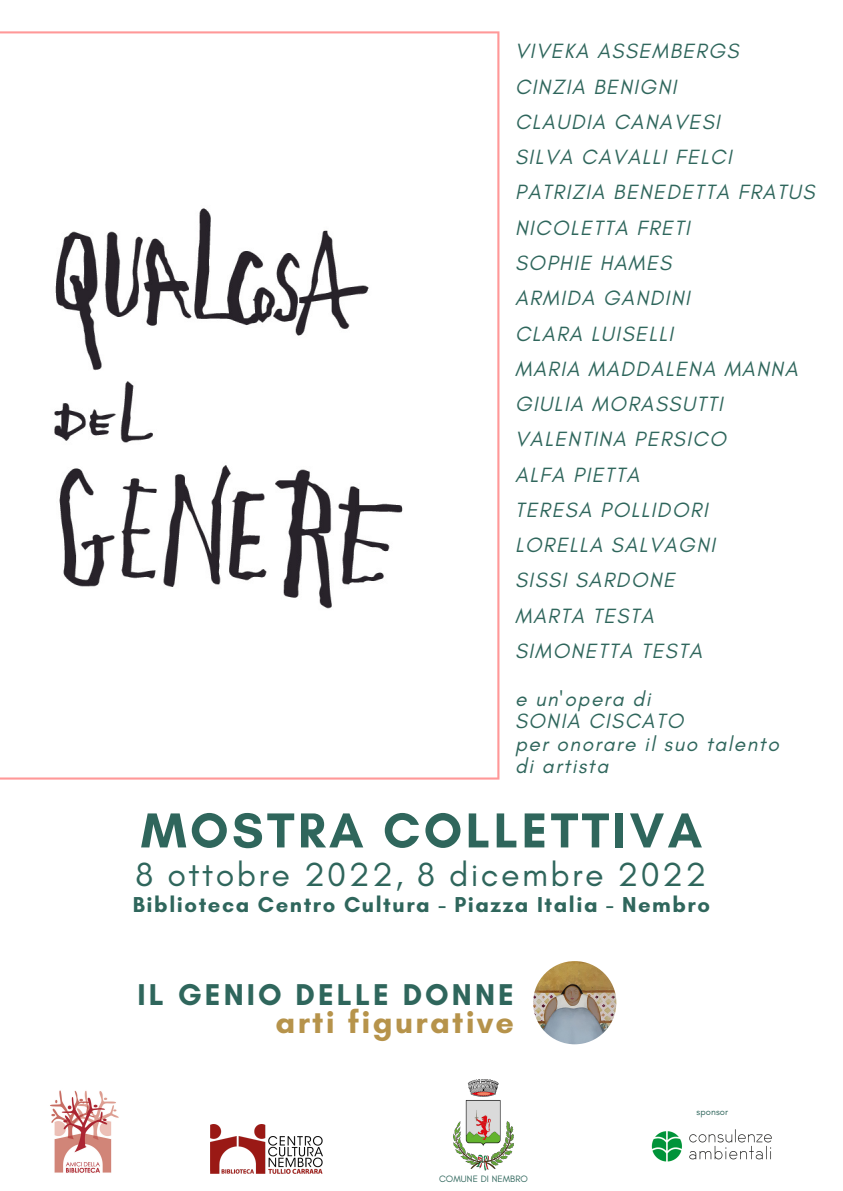
<style>
.page{position:relative;width:843px;height:1191px;background:#fff}
.page>*{position:absolute;margin:0;border:0;box-sizing:border-box;transform-origin:0 0}
.t1{font:700 50px "Glacial Indifference";letter-spacing:.07em;color:#2f665c}
.t2{font:34px "Glacial Indifference";letter-spacing:.07em;color:#2f665c}
.t3{font:700 32.4px "Glacial Indifference";letter-spacing:.07em;color:#b6934b}
.t4{font:700 30.6px "Glacial Indifference";letter-spacing:.1em;color:#2f665c}
.t5{font:700 22px "Glacial Indifference";letter-spacing:.07em;color:#2f665c}
.t6{font:italic 21px/35.2px "Glacial Indifference";letter-spacing:.07em;color:#2f665c}
.t7{font:9.4px "Glacial Indifference";letter-spacing:.01em;color:#2f665c}
</style>
<div class="page">
<svg style="left:0;top:31px;width:499px;height:748px"></svg>
<img style="left:533px;top:960px;width:83px;height:84px;border-radius:50%">
<img style="left:50px;top:1090px;width:69px;height:83px">
<img style="left:453px;top:1079px;width:60px;height:90px">
<img style="left:651px;top:1129px;width:121px;height:33px">
<img style="left:210px;top:1124px;width:112px;height:49px">
<img style="left:37px;top:191px;width:384px;height:428px">
<p class="t6" style="left:515px;top:33px;width:301px">VIVEKA ASSEMBERGS<br>CINZIA BENIGNI<br>CLAUDIA CANAVESI<br>SILVA CAVALLI FELCI<br>PATRIZIA BENEDETTA FRATUS<br>NICOLETTA FRETI<br>SOPHIE HAMES<br>ARMIDA GANDINI<br>CLARA LUISELLI<br>MARIA MADDALENA MANNA<br>GIULIA MORASSUTTI<br>VALENTINA PERSICO<br>ALFA PIETTA<br>TERESA POLLIDORI<br>LORELLA SALVAGNI<br>SISSI SARDONE<br>MARTA TESTA<br>SIMONETTA TESTA</p>
<p class="t6" style="left:515px;top:687px;width:265px;line-height:22.5px">e un'opera di<br>SONIA CISCATO<br>per onorare il suo talento di artista</p>
<h1 class="t1" style="left:141px;top:799px;width:562px">MOSTRA COLLETTIVA</h1>
<h2 class="t2" style="left:136px;top:853px;width:572px">8 ottobre 2022, 8 dicembre 2022</h2>
<p class="t5" style="left:133px;top:891px;width:578px">Biblioteca Centro Cultura - Piazza Italia - Nembro</p>
<h3 class="t4" style="left:137px;top:975px;width:377px">IL GENIO DELLE DONNE</h3>
<h3 class="t3" style="left:275px;top:1002px;width:240px">arti figurative</h3>
<p class="t7" style="left:439px;top:1173px;width:90px">COMUNE DI NEMBRO</p>
<p class="t7" style="left:696px;top:1106px;width:33px">sponsor</p>
</div>
